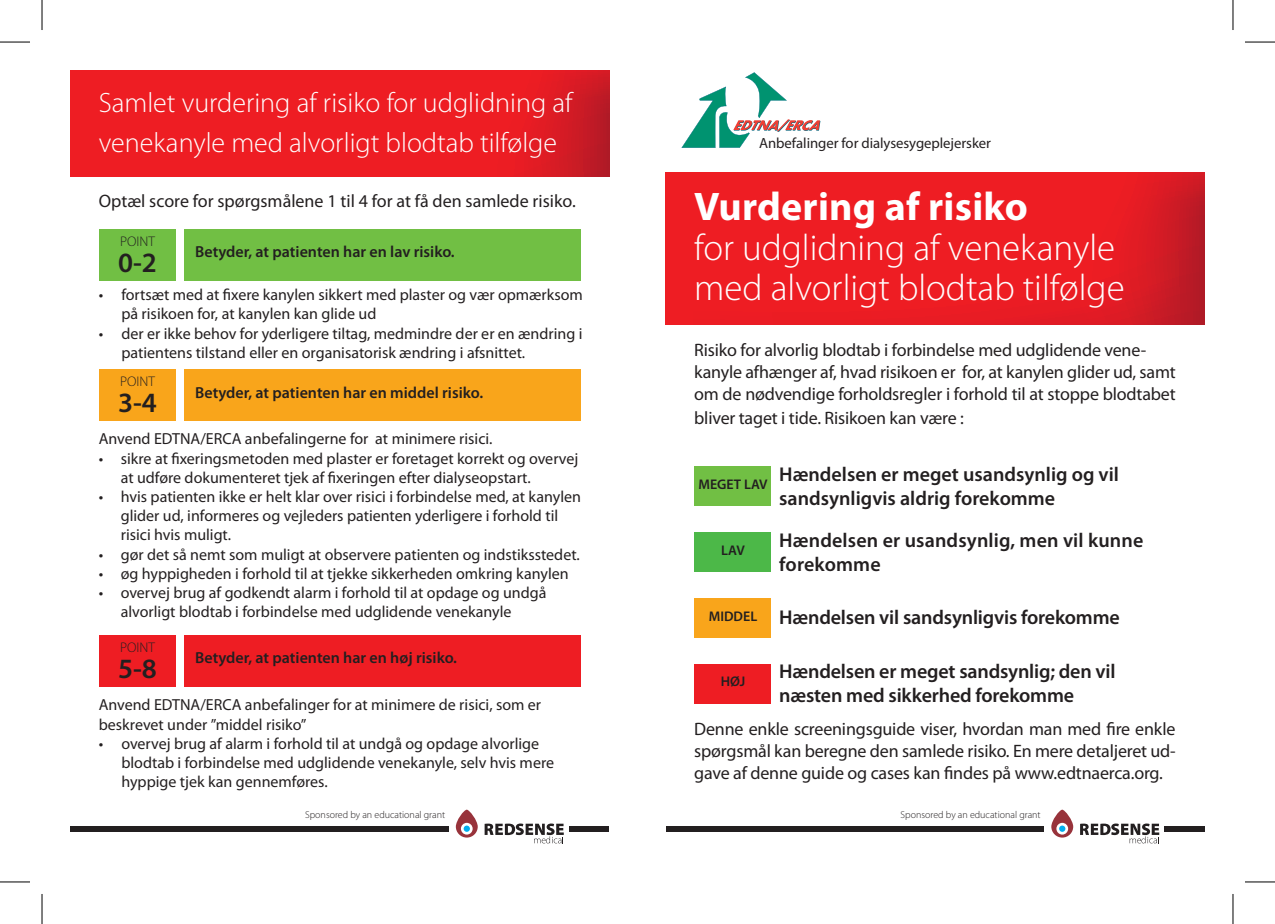
<style>
.page{position:relative;width:1275px;height:924px;background:#fff}
.page>*{position:absolute;margin:0;border:0;box-sizing:border-box;transform-origin:0 0}
.t1{font:700 40px "Myriad Pro";letter-spacing:.005em;color:#fff}
.t2{font:300 37px/40px "Myriad Pro";color:#fff}
.t3{font:300 28px/40px "Myriad Pro";color:#fff}
.t4{font:600 28px "Myriad Pro";color:#231f20}
.t5{font:600 20px/24px "Myriad Pro";color:#231f20}
.t6{font:18px/22px "Myriad Pro";letter-spacing:-.01em;color:#231f20}
.t7{font:16px/19.2px "Myriad Pro";color:#231f20}
.t8{font:600 16px "Myriad Pro";color:#231f20}
.t9{font:14.8px "Myriad Pro";letter-spacing:-.005em;color:#231f20}
.t10{font:600 14px "Myriad Pro";color:#231f20}
.t11{font:300 14px "Myriad Pro";color:#231f20}
.t12{font:300 10px "Myriad Pro";color:#231f20}
</style>
<div class="page">
<svg style="left:666px;top:172px;width:538px;height:152px;background:#e81c23"></svg>
<svg style="left:70px;top:70px;width:539px;height:106px;background:#ea1c23"></svg>
<div style="left:666px;top:825px;width:538px;height:6px;background:#231f20"></div>
<div style="left:70px;top:825px;width:539px;height:6px;background:#231f20"></div>
<svg style="left:681px;top:72px;width:139px;height:76px"></svg>
<div style="left:1044px;top:809px;width:120px;height:34px;background:#fff"></div>
<svg style="left:1051px;top:809px;width:22px;height:28px"></svg>
<svg style="left:1056px;top:822px;width:12px;height:12px"></svg>
<svg style="left:1059px;top:825px;width:6px;height:6px"></svg>
<svg style="left:1080px;top:823px;width:79px;height:20px"></svg>
<div style="left:449px;top:809px;width:120px;height:34px;background:#fff"></div>
<svg style="left:456px;top:809px;width:22px;height:28px"></svg>
<svg style="left:461px;top:822px;width:11px;height:12px"></svg>
<svg style="left:464px;top:825px;width:6px;height:6px"></svg>
<svg style="left:484px;top:823px;width:80px;height:20px"></svg>
<div style="left:694px;top:532px;width:77px;height:40px;background:#4cb848"></div>
<div style="left:694px;top:597px;width:77px;height:40px;background:#f9a51b"></div>
<div style="left:694px;top:466px;width:77px;height:40px;background:#71bf44"></div>
<div style="left:694px;top:663px;width:77px;height:40px;background:#ee1d23"></div>
<div style="left:99px;top:229px;width:76px;height:51px;background:#71bf44"></div>
<div style="left:184px;top:229px;width:397px;height:51px;background:#71bf44"></div>
<div style="left:99px;top:635px;width:76px;height:51px;background:#ee1d23"></div>
<div style="left:184px;top:635px;width:397px;height:51px;background:#ee1d23"></div>
<div style="left:99px;top:369px;width:76px;height:51px;background:#f9a51b"></div>
<div style="left:184px;top:369px;width:397px;height:51px;background:#f9a51b"></div>
<hr style="left:0;top:42px;width:30px;height:1px;background:#000">
<hr style="left:1245px;top:42px;width:30px;height:1px;background:#000">
<hr style="left:0;top:881px;width:30px;height:1px;background:#000">
<hr style="left:1245px;top:881px;width:30px;height:1px;background:#000">
<hr style="left:42px;top:0;width:1px;height:30px;background:#000">
<hr style="left:42px;top:893px;width:1px;height:30px;background:#000">
<hr style="left:1232px;top:0;width:1px;height:30px;background:#000">
<hr style="left:1232px;top:893px;width:1px;height:30px;background:#000">
<h3 class="t3" style="left:99px;top:83px;width:475px">Samlet vurdering af risiko for udglidning af venekanyle med alvorligt blodtab tilfølge</h3>
<p class="t6" style="left:99px;top:190px;width:478px">Optæl score for spørgsmålene 1 til 4 for at få den samlede risiko.</p>
<p class="t11" style="left:120px;top:233px;width:36px">POINT</p>
<h3 class="t4" style="left:118px;top:244px;width:40px">0-2</h3>
<p class="t8" style="left:195px;top:242px;width:261px">Betyder, at patienten har en lav risiko.</p>
<p class="t7" style="left:121px;top:285px;width:463px;text-indent:-23px">• fortsæt med at fixere kanylen sikkert med plaster og vær opmærksom på risikoen for, at kanylen kan glide ud</p>
<p class="t7" style="left:121px;top:323px;width:462px;text-indent:-23px">• der er ikke behov for yderligere tiltag, medmindre der er en ændring i patientens tilstand eller en organisatorisk ændring i afsnittet.</p>
<p class="t11" style="left:120px;top:373px;width:36px">POINT</p>
<h3 class="t4" style="left:118px;top:384px;width:40px">3-4</h3>
<p class="t8" style="left:195px;top:382px;width:289px">Betyder, at patienten har en middel risiko.</p>
<p class="t7" style="left:99px;top:429px;width:395px">Anvend EDTNA/ERCA anbefalingerne for at minimere risici.</p>
<p class="t7" style="left:121px;top:448px;width:459px;text-indent:-22px">• sikre at fixeringsmetoden med plaster er foretaget korrekt og overvej at udføre dokumenteret tjek af fixeringen efter dialyseopstart.</p>
<p class="t7" style="left:121px;top:486px;width:462px;text-indent:-22px">• hvis patienten ikke er helt klar over risici i forbindelse med, at kanylen glider ud, informeres og vejleders patienten yderligere i forhold til risici hvis muligt.</p>
<p class="t7" style="left:99px;top:544px;width:483px">• gør det så nemt som muligt at observere patienten og indstiksstedet.</p>
<p class="t7" style="left:99px;top:563px;width:471px">• øg hyppigheden i forhold til at tjekke sikkerheden omkring kanylen</p>
<p class="t7" style="left:121px;top:582px;width:427px;text-indent:-22px">• overvej brug af godkendt alarm i forhold til at opdage og undgå alvorligt blodtab i forbindelse med udglidende venekanyle</p>
<p class="t11" style="left:120px;top:639px;width:36px">POINT</p>
<h3 class="t4" style="left:118px;top:650px;width:40px">5-8</h3>
<p class="t8" style="left:195px;top:647px;width:263px">Betyder, at patienten har en høj risiko.</p>
<p class="t7" style="left:99px;top:695px;width:444px">Anvend EDTNA/ERCA anbefalinger for at minimere de risici, som er beskrevet under ”middel risiko”</p>
<p class="t7" style="left:121px;top:733px;width:434px;text-indent:-23px">• overvej brug af alarm i forhold til at undgå og opdage alvorlige blodtab i forbindelse med udglidende venekanyle, selv hvis mere hyppige tjek kan gennemføres.</p>
<p class="t9" style="left:759px;top:134px;width:233px">Anbefalinger for dialysesygeplejersker</p>
<h1 class="t1" style="left:694px;top:180px;width:335px">Vurdering af risiko</h1>
<h2 class="t2" style="left:694px;top:228px;width:432px">for udglidning af venekanyle med alvorligt blodtab tilfølge</h2>
<p class="t6" style="left:694px;top:339px;width:483px">Risiko for alvorlig blodtab i forbindelse med udglidende vene&shy;kanyle afhænger af, hvad risikoen er for, at kanylen glider ud, samt om de nødvendige forholdsregler i forhold til at stoppe blodtabet</p>
<p class="t6" style="left:694px;top:407px;width:271px">bliver taget i tide. Risikoen kan være :</p>
<p class="t10" style="left:698px;top:475px;width:71px">MEGET LAV</p>
<p class="t10" style="left:721px;top:541px;width:25px">LAV</p>
<p class="t10" style="left:709px;top:606px;width:50px">MIDDEL</p>
<p class="t5" style="left:779px;top:461px;width:341px">Hændelsen er meget usandsynlig og vil sandsynligvis aldrig forekomme</p>
<p class="t5" style="left:779px;top:527px;width:366px">Hændelsen er usandsynlig, men vil kunne forekomme</p>
<p class="t5" style="left:779px;top:604px;width:342px">Hændelsen vil sandsynligvis forekomme</p>
<p class="t10" style="left:720px;top:672px;width:26px">HØJ</p>
<p class="t5" style="left:779px;top:658px;width:338px">Hændelsen er meget sandsynlig; den vil næsten med sikkerhed forekomme</p>
<p class="t6" style="left:694px;top:717px;width:483px;text-align:justify">Denne enkle screeningsguide viser, hvordan man med fire enkle spørgsmål kan beregne den samlede risiko. En mere detaljeret ud&shy;gave af denne guide og cases kan findes på www.edtnaerca.org.</p>
<p class="t12" style="left:305px;top:808px;width:141px">Sponsored by an educational grant</p>
<p class="t12" style="left:900px;top:808px;width:141px">Sponsored by an educational grant</p>
</div>
